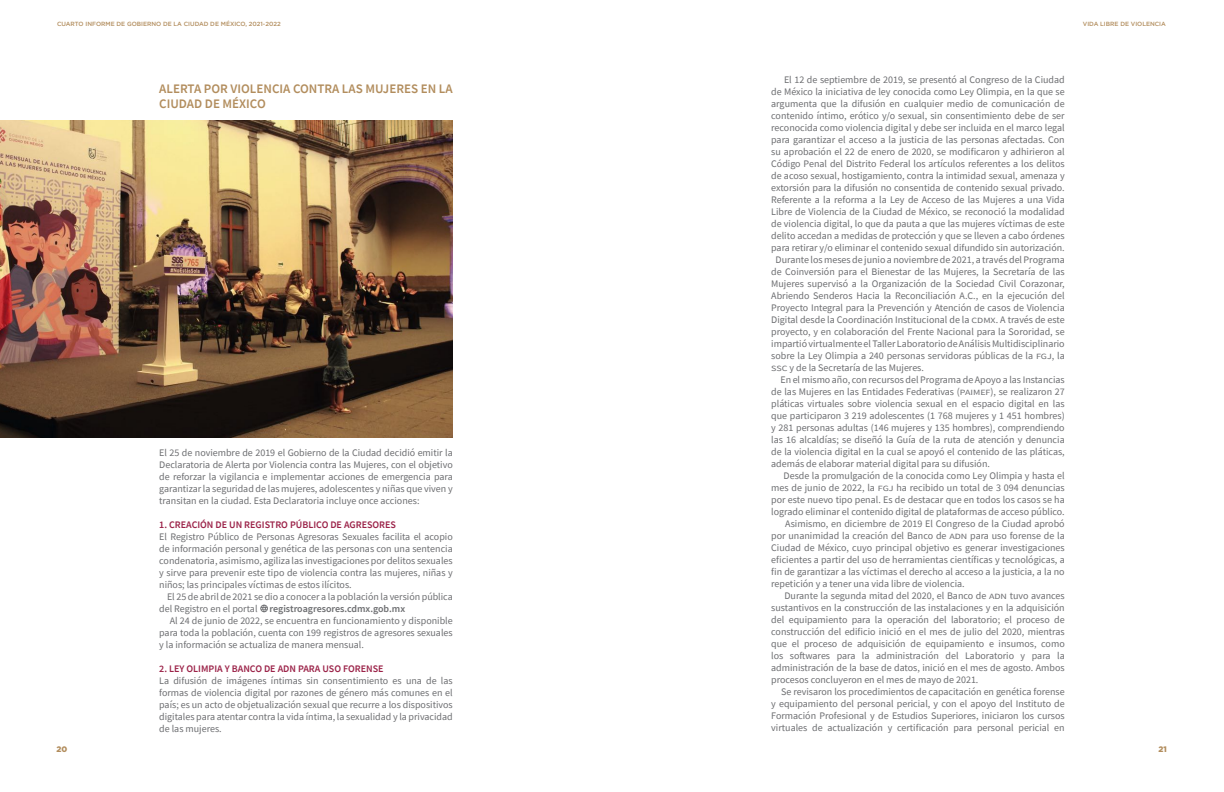
<style>
.page{position:relative;width:1224px;height:792px;background:#fff}
.page>*{position:absolute;margin:0;border:0;box-sizing:border-box;transform-origin:0 0}
.t1{font:600 13px/15px "Source Sans Pro";color:#b28d5d}
.t2{font:10px/12px "Source Sans Pro";color:#6c6d70;text-align:justify}
.t3{font:600 10px "Source Sans Pro";color:#9b2248}
.t4{font:900 8px "Gotham";color:#b28d5d}
.t5{font:500 6px "Gotham";color:#b28d5d}
.s1{font-weight:600}
.s2{font-size:8px}
</style>
<div class="page">
<img style="left:0;top:121px;width:453px;height:316px">
<svg style="left:260px;top:605px;width:8px;height:7px"></svg>
<p class="t5" style="left:57px;top:21px;width:225px">CUARTO INFORME DE GOBIERNO DE LA CIUDAD DE MÉXICO, 2021-2022</p>
<p class="t5" style="left:1083px;top:21px;width:85px">VIDA LIBRE DE VIOLENCIA</p>
<h1 class="t1" style="left:159px;top:81px;width:295px">ALERTA POR VIOLENCIA CONTRA LAS MUJERES EN LA<br>CIUDAD DE MÉXICO</h1>
<p class="t2" style="left:159px;top:446px;width:295px">El 25 de noviembre de 2019 el Gobierno de la Ciudad decidió emitir la Declaratoria de Alerta por Violencia contra las Mujeres, con el objetivo de reforzar la vigilancia e implementar acciones de emergencia para garantizar la seguridad de las mujeres, adolescentes y niñas que viven y transitan en la ciudad. Esta Declaratoria incluye once acciones:</p>
<p class="t3" style="left:159px;top:518px;width:238px">1. CREACIÓN DE UN REGISTRO PÚBLICO DE AGRESORES</p>
<p class="t2" style="left:159px;top:530px;width:295px">El Registro Público de Personas Agresoras Sexuales facilita el acopio de información personal y genética de las personas con una sentencia condenatoria, asimismo, agiliza las investigaciones por delitos sexuales y sirve para prevenir este tipo de violencia contra las mujeres, niñas y niños; las principales víctimas de estos ilícitos.</p>
<p class="t2" style="left:159px;top:590px;width:295px;text-indent:8px">El 25 de abril de 2021 se dio a conocer a la población la versión pública del Registro en el portal <span class="s1">registroagresores.cdmx.gob.mx</span></p>
<p class="t2" style="left:159px;top:614px;width:295px;text-indent:10px">Al 24 de junio de 2022, se encuentra en funcionamiento y disponible para toda la población, cuenta con 199 registros de agresores sexuales y la información se actualiza de manera mensual.</p>
<p class="t3" style="left:159px;top:662px;width:226px">2. LEY OLIMPIA Y BANCO DE ADN PARA USO FORENSE</p>
<p class="t2" style="left:159px;top:674px;width:295px">La difusión de imágenes íntimas sin consentimiento es una de las formas de violencia digital por razones de género más comunes en el país; es un acto de objetualización sexual que recurre a los dispositivos digitales para atentar contra la vida íntima, la sexualidad y la privacidad de las mujeres.</p>
<p class="t2" style="left:784px;top:74px;width:282px">El 12 de septiembre de 2019, se presentó al Congreso de la Ciudad</p>
<p class="t2" style="left:771px;top:86px;width:295px">de México la iniciativa de ley conocida como Ley Olimpia, en la que se</p>
<p class="t2" style="left:771px;top:98px;width:295px">argumenta que la difusión en cualquier medio de comunicación de</p>
<p class="t2" style="left:771px;top:110px;width:295px">contenido íntimo, erótico y/o sexual, sin consentimiento debe de ser</p>
<p class="t2" style="left:771px;top:122px;width:295px">reconocida como violencia digital y debe ser incluida en el marco legal</p>
<p class="t2" style="left:771px;top:134px;width:295px">para garantizar el acceso a la justicia de las personas afectadas. Con</p>
<p class="t2" style="left:771px;top:146px;width:295px">su aprobación el 22 de enero de 2020, se modificaron y adhirieron al</p>
<p class="t2" style="left:771px;top:158px;width:295px">Código Penal del Distrito Federal los artículos referentes a los delitos</p>
<p class="t2" style="left:771px;top:170px;width:295px">de acoso sexual, hostigamiento, contra la intimidad sexual, amenaza y</p>
<p class="t2" style="left:771px;top:182px;width:295px">extorsión para la difusión no consentida de contenido sexual privado.</p>
<p class="t2" style="left:771px;top:194px;width:295px">Referente a la reforma a la Ley de Acceso de las Mujeres a una Vida</p>
<p class="t2" style="left:771px;top:206px;width:295px">Libre de Violencia de la Ciudad de México, se reconoció la modalidad</p>
<p class="t2" style="left:771px;top:218px;width:295px">de violencia digital, lo que da pauta a que las mujeres víctimas de este</p>
<p class="t2" style="left:771px;top:230px;width:295px">delito accedan a medidas de protección y que se lleven a cabo órdenes</p>
<p class="t2" style="left:771px;top:242px;width:295px">para retirar y/o eliminar el contenido sexual difundido sin autorización.</p>
<p class="t2" style="left:776px;top:254px;width:291px">Durante los meses de junio a noviembre de 2021, a través del Programa</p>
<p class="t2" style="left:771px;top:266px;width:295px">de Coinversión para el Bienestar de las Mujeres, la Secretaría de las</p>
<p class="t2" style="left:771px;top:278px;width:295px">Mujeres supervisó a la Organización de la Sociedad Civil Corazonar,</p>
<p class="t2" style="left:771px;top:290px;width:295px">Abriendo Senderos Hacia la Reconciliación A.C., en la ejecución del</p>
<p class="t2" style="left:771px;top:302px;width:295px">Proyecto Integral para la Prevención y Atención de casos de Violencia</p>
<p class="t2" style="left:771px;top:314px;width:295px">Digital desde la Coordinación Institucional de la <span class="s2">CDMX</span>. A través de este</p>
<p class="t2" style="left:771px;top:326px;width:295px">proyecto, y en colaboración del Frente Nacional para la Sororidad, se</p>
<p class="t2" style="left:771px;top:338px;width:295px">impartió virtualmente el Taller Laboratorio de Análisis Multidisciplinario</p>
<p class="t2" style="left:771px;top:350px;width:295px">sobre la Ley Olimpia a 240 personas servidoras públicas de la <span class="s2">FGJ</span>, la</p>
<p class="t2" style="left:771px;top:362px;width:154px"><span class="s2">SSC</span> y de la Secretaría de las Mujeres.</p>
<p class="t2" style="left:780px;top:374px;width:286px">En el mismo año, con recursos del Programa de Apoyo a las Instancias</p>
<p class="t2" style="left:771px;top:386px;width:295px">de las Mujeres en las Entidades Federativas (<span class="s2">PAIMEF</span>), se realizaron 27</p>
<p class="t2" style="left:771px;top:398px;width:295px">pláticas virtuales sobre violencia sexual en el espacio digital en las</p>
<p class="t2" style="left:771px;top:410px;width:295px">que participaron 3 219 adolescentes (1 768 mujeres y 1 451 hombres)</p>
<p class="t2" style="left:771px;top:422px;width:295px">y 281 personas adultas (146 mujeres y 135 hombres), comprendiendo</p>
<p class="t2" style="left:771px;top:434px;width:295px">las 16 alcaldías; se diseñó la Guía de la ruta de atención y denuncia</p>
<p class="t2" style="left:771px;top:446px;width:295px">de la violencia digital en la cual se apoyó el contenido de las pláticas,</p>
<p class="t2" style="left:771px;top:458px;width:220px">además de elaborar material digital para su difusión.</p>
<p class="t2" style="left:784px;top:470px;width:283px">Desde la promulgación de la conocida como Ley Olimpia y hasta el</p>
<p class="t2" style="left:771px;top:482px;width:295px">mes de junio de 2022, la <span class="s2">FGJ</span> ha recibido un total de 3 094 denuncias</p>
<p class="t2" style="left:771px;top:494px;width:295px">por este nuevo tipo penal. Es de destacar que en todos los casos se ha</p>
<p class="t2" style="left:771px;top:506px;width:295px">logrado eliminar el contenido digital de plataformas de acceso público.</p>
<p class="t2" style="left:785px;top:518px;width:281px">Asimismo, en diciembre de 2019 El Congreso de la Ciudad aprobó</p>
<p class="t2" style="left:771px;top:530px;width:295px">por unanimidad la creación del Banco de <span class="s2">ADN</span> para uso forense de la</p>
<p class="t2" style="left:771px;top:542px;width:295px">Ciudad de México, cuyo principal objetivo es generar investigaciones</p>
<p class="t2" style="left:771px;top:554px;width:295px">eficientes a partir del uso de herramientas científicas y tecnológicas, a</p>
<p class="t2" style="left:771px;top:566px;width:295px">fin de garantizar a las víctimas el derecho al acceso a la justicia, a la no</p>
<p class="t2" style="left:771px;top:578px;width:195px">repetición y a tener una vida libre de violencia.</p>
<p class="t2" style="left:784px;top:590px;width:282px">Durante la segunda mitad del 2020, el Banco de <span class="s2">ADN</span> tuvo avances</p>
<p class="t2" style="left:771px;top:602px;width:295px">sustantivos en la construcción de las instalaciones y en la adquisición</p>
<p class="t2" style="left:771px;top:614px;width:295px">del equipamiento para la operación del laboratorio; el proceso de</p>
<p class="t2" style="left:771px;top:626px;width:295px">construcción del edificio inició en el mes de julio del 2020, mientras</p>
<p class="t2" style="left:771px;top:638px;width:295px">que el proceso de adquisición de equipamiento e insumos, como</p>
<p class="t2" style="left:771px;top:650px;width:295px">los softwares para la administración del Laboratorio y para la</p>
<p class="t2" style="left:771px;top:662px;width:295px">administración de la base de datos, inició en el mes de agosto. Ambos</p>
<p class="t2" style="left:771px;top:674px;width:209px">procesos concluyeron en el mes de mayo de 2021.</p>
<p class="t2" style="left:781px;top:686px;width:285px">Se revisaron los procedimientos de capacitación en genética forense</p>
<p class="t2" style="left:771px;top:698px;width:295px">y equipamiento del personal pericial, y con el apoyo del Instituto de</p>
<p class="t2" style="left:771px;top:710px;width:295px">Formación Profesional y de Estudios Superiores, iniciaron los cursos</p>
<p class="t2" style="left:771px;top:722px;width:295px">virtuales de actualización y certificación para personal pericial en</p>
<p class="t4" style="left:56px;top:744px;width:12px">20</p>
<p class="t4" style="left:1159px;top:744px;width:10px">21</p>
</div>
